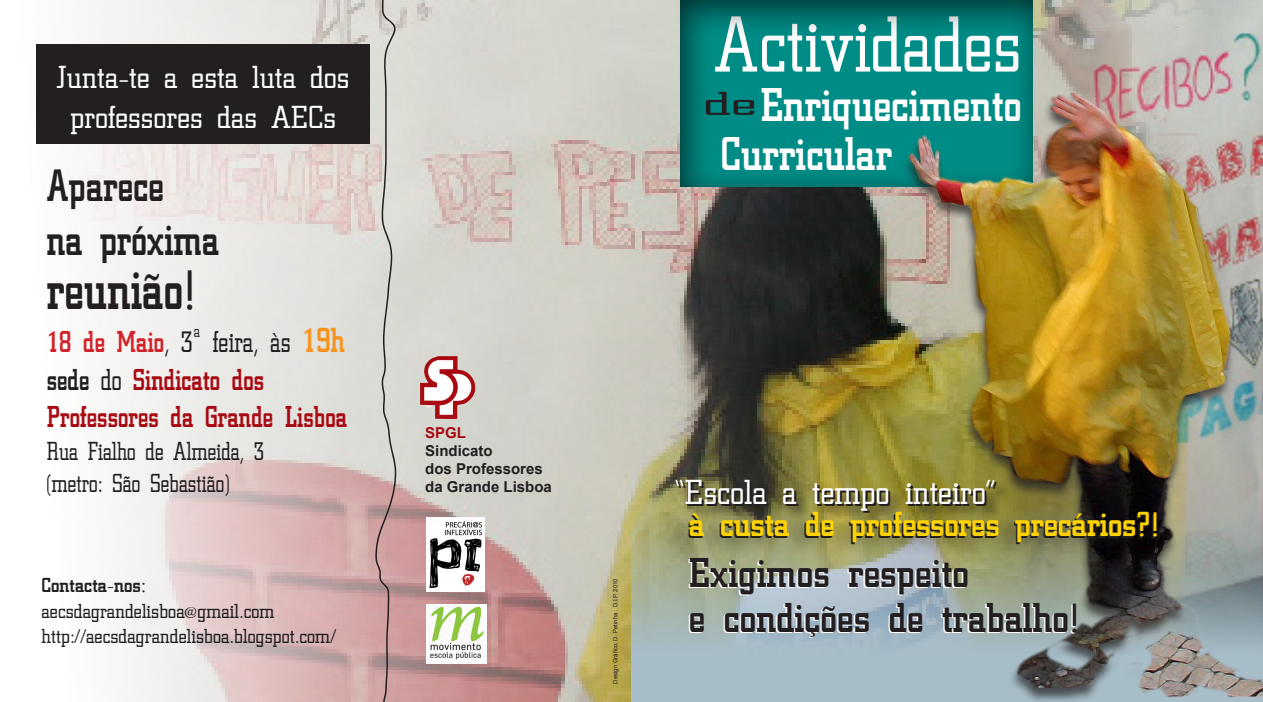
<style>
.page{position:relative;width:1263px;height:702px;background:#fff}
.page>*{position:absolute;margin:0;border:0;box-sizing:border-box;transform-origin:0 0}
.t1{font:81.9px "Civic";color:#fff;scale:.91 1}
.t2{font:700 58.8px "Civic";color:#231f20;scale:.83 1}
.t3{font:700 49.05px/49.1px "Civic";color:#fff;scale:.91 1}
.t4{font:700 46.95px "Civic";color:#231f20;scale:.83 1}
.t5{font:700 43.2px "Civic";color:#231f20;scale:.96 1}
.t6{font:700 36px "Civic";letter-spacing:-.01em;color:#fed304}
.t7{font:36px "Civic";color:#fff}
.t8{font:33px/39.6px "Civic";color:#fff;text-align:center}
.t9{font:700 31.35px/37.7px "Civic";color:#a70a12;scale:.83 1}
.t10{font:31.35px "Civic";color:#231f20;scale:.83 1}
.t11{font:27px "Civic";color:#231f20;scale:.83 1}
.t12{font:21px "Civic";color:#231f20}
.t13{font:700 21px "Civic";color:#231f20}
.t14{font:700 15px "Arial";color:#231f20}
.t15{font:700 15px "Arial";color:#a70a12}
.t16{font:6px "Arial";color:#231f20}
.s1{font-weight:700;color:#d1232a}
.s2{font-weight:700;font-size:36px;color:#f7931d}
.s3{color:#231f20}
.s4{font-weight:400;color:#231f20}
</style>
<div class="page">
<img style="left:36px;top:0;width:840px;height:701px">
<img style="left:876px;top:0;width:387px;height:479px">
<div style="left:672px;top:0;width:474px;height:187px;background:#231f20;opacity:.75"></div>
<svg style="left:706px;top:92px;width:48px;height:23px"></svg>
<svg style="left:631px;top:505px;width:632px;height:197px;background:#a7b8b9"></svg>
<svg style="left:375px;top:0;width:23px;height:702px;background:#c9bbb7"></svg>
<div style="left:37px;top:44px;width:333px;height:99px;background:#231f20"></div>
<img style="left:420px;top:356px;width:56px;height:63px">
<img style="left:427px;top:604px;width:59px;height:59px">
<img style="left:426px;top:517px;width:58px;height:74px">
<img style="left:897px;top:24px;width:366px;height:663px">
<div style="left:662px;top:504px;width:494px;height:57px;background:#231f20;opacity:.42"></div>
<div style="left:675px;top:479px;width:334px;height:48px;background:#231f20;opacity:.82"></div>
<img style="left:1131px;top:614px;width:132px;height:84px">
<p class="t8" style="left:57px;top:57px;width:294px">Junta-te a esta luta dos professores das AECs</p>
<p class="t4" style="left:47px;top:160px;width:143px">Aparece</p>
<p class="t4" style="left:47px;top:214px;width:210px">na próxima</p>
<p class="t2" style="left:47px;top:257px;width:181px">reunião!</p>
<p class="t10" style="left:47px;top:324px;width:361px"><span class="s1">18 de Maio</span>, 3ª feira, às <span class="s2">19h</span></p>
<p class="t9" style="left:47px;top:360px;width:364px"><span class="s3">sede</span> <span class="s4">do</span> Sindicato dos<br>Professores da Grande Lisboa</p>
<p class="t11" style="left:47px;top:436px;width:263px">Rua Fialho de Almeida, 3</p>
<p class="t11" style="left:47px;top:468px;width:222px">(metro: São Sebastião)</p>
<p class="t13" style="left:41px;top:574px;width:106px">Contacta-nos:</p>
<p class="t12" style="left:41px;top:599px;width:235px">aecsdagrandelisboa@gmail.com</p>
<p class="t12" style="left:41px;top:624px;width:296px">http://aecsdagrandelisboa.blogspot.com/</p>
<h1 class="t1" style="left:714px;top:0;width:340px">Actividades</h1>
<h3 class="t3" style="left:720px;top:79px;width:332px;text-indent:40px">Enriquecimento<br>Curricular</h3>
<p class="t15" style="left:425px;top:422px;width:42px">SPGL</p>
<p class="t14" style="left:425px;top:440px;width:69px">Sindicato</p>
<p class="t14" style="left:425px;top:458px;width:119px">dos Professores</p>
<p class="t14" style="left:425px;top:476px;width:128px">da Grande Lisboa</p>
<p class="t16" style="left:611px;top:683px;width:107px;rotate:-90deg">Design Gráfico: D. Petinha . D.I.P. 2010</p>
<p class="t7" style="left:675px;top:472px;width:321px">“Escola a tempo inteiro”</p>
<p class="t6" style="left:689px;top:505px;width:472px">à custa de professores precários?!</p>
<p class="t5" style="left:689px;top:549px;width:293px">Exigimos respeito</p>
<p class="t5" style="left:689px;top:594px;width:409px">e condições de trabalho!</p>
</div>
